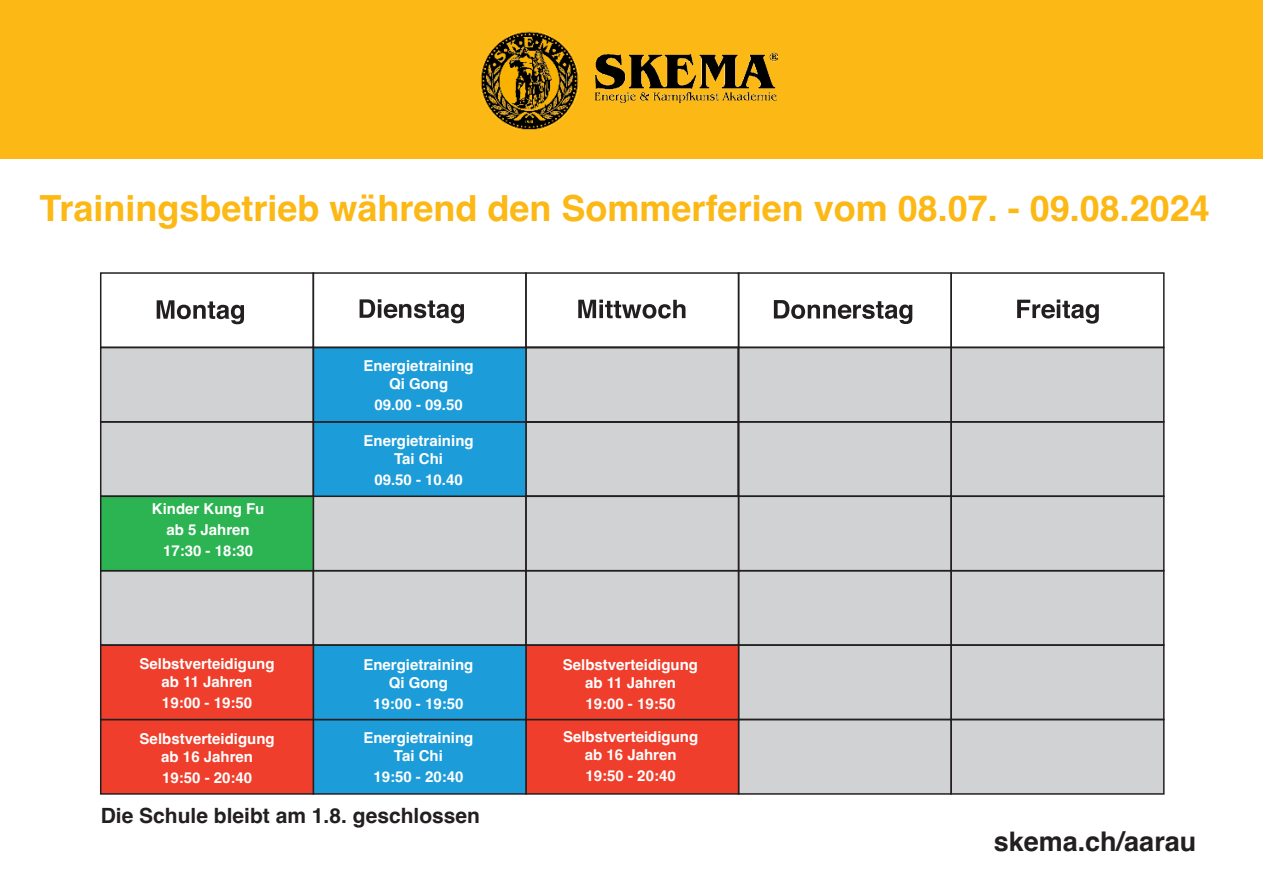
<style>
.page{position:relative;width:1263px;height:893px;background:#fff}
.page>*{position:absolute;margin:0;border:0;box-sizing:border-box;transform-origin:0 0}
.t1{font:700 36px "Helvetica";color:#fcb814}
.t2{font:700 27px "Helvetica";color:#231f20}
.t3{font:700 21px "Helvetica";color:#231f20}
.t4{font:700 15px/18px "Helvetica";color:#fff;text-align:center}
</style>
<div class="page">
<div style="left:0;top:0;width:1263px;height:159px;background:#fcb814"></div>
<img style="left:481px;top:31px;width:297px;height:99px">
<div style="left:101px;top:348px;width:1062px;height:446px;background:#d1d2d4"></div>
<div style="left:950px;top:719px;width:214px;height:76px;border:2px solid #231f20"></div>
<div style="left:950px;top:644px;width:214px;height:76px;border:2px solid #231f20"></div>
<div style="left:950px;top:570px;width:214px;height:76px;border:2px solid #231f20"></div>
<div style="left:950px;top:495px;width:214px;height:76px;border:2px solid #231f20"></div>
<div style="left:950px;top:421px;width:214px;height:76px;border:2px solid #231f20"></div>
<div style="left:950px;top:347px;width:214px;height:76px;border:2px solid #231f20"></div>
<div style="left:950px;top:272px;width:214px;height:76px;border:2px solid #231f20"></div>
<svg style="left:1017px;top:300px;width:82px;height:24px"></svg>
<div style="left:738px;top:719px;width:214px;height:76px;border:2px solid #231f20"></div>
<div style="left:738px;top:644px;width:214px;height:76px;border:2px solid #231f20"></div>
<div style="left:738px;top:570px;width:214px;height:76px;border:2px solid #231f20"></div>
<div style="left:738px;top:495px;width:214px;height:76px;border:2px solid #231f20"></div>
<div style="left:738px;top:272px;width:214px;height:76px;border:2px solid #231f20"></div>
<svg style="left:774px;top:300px;width:138px;height:24px"></svg>
<div style="left:738px;top:421px;width:214px;height:76px;border:2px solid #231f20"></div>
<div style="left:738px;top:347px;width:214px;height:76px;border:2px solid #231f20"></div>
<div style="left:525px;top:719px;width:214px;height:76px;background:#ef3e2b;border:2px solid #231f20"></div>
<div style="left:525px;top:644px;width:214px;height:76px;background:#ef3e2b;border:2px solid #231f20"></div>
<div style="left:525px;top:570px;width:214px;height:76px;border:2px solid #231f20"></div>
<div style="left:525px;top:495px;width:214px;height:76px;border:2px solid #231f20"></div>
<div style="left:525px;top:421px;width:214px;height:76px;border:2px solid #231f20"></div>
<div style="left:525px;top:347px;width:214px;height:76px;border:2px solid #231f20"></div>
<div style="left:525px;top:272px;width:214px;height:76px;border:2px solid #231f20"></div>
<svg style="left:578px;top:300px;width:107px;height:19px"></svg>
<div style="left:313px;top:719px;width:214px;height:76px;background:#1c9cd8;border:2px solid #231f20"></div>
<div style="left:313px;top:644px;width:214px;height:76px;background:#1c9cd8;border:2px solid #231f20"></div>
<div style="left:313px;top:570px;width:214px;height:76px;border:2px solid #231f20"></div>
<div style="left:313px;top:495px;width:214px;height:76px;border:2px solid #231f20"></div>
<div style="left:313px;top:421px;width:214px;height:76px;background:#1c9cd8;border:2px solid #231f20"></div>
<div style="left:313px;top:347px;width:214px;height:76px;background:#1c9cd8;border:2px solid #231f20"></div>
<div style="left:313px;top:272px;width:214px;height:76px;border:2px solid #231f20"></div>
<svg style="left:360px;top:299px;width:104px;height:24px"></svg>
<div style="left:100px;top:719px;width:214px;height:76px;background:#ef3e2b;border:2px solid #231f20"></div>
<div style="left:100px;top:644px;width:214px;height:76px;background:#ef3e2b;border:2px solid #231f20"></div>
<div style="left:100px;top:570px;width:214px;height:76px;border:2px solid #231f20"></div>
<div style="left:100px;top:495px;width:214px;height:76px;background:#2cb352;border:2px solid #231f20"></div>
<div style="left:100px;top:421px;width:214px;height:76px;border:2px solid #231f20"></div>
<div style="left:100px;top:347px;width:214px;height:76px;border:2px solid #231f20"></div>
<div style="left:100px;top:272px;width:214px;height:76px;border:2px solid #231f20"></div>
<svg style="left:157px;top:300px;width:87px;height:24px"></svg>
<h1 class="t1" style="left:39px;top:194px;width:1172px">Trainingsbetrieb während den Sommerferien vom 08.07. - 09.08.2024</h1>
<p class="t4" style="left:152px;top:500px;width:114px;line-height:21px">Kinder Kung Fu ab 5 Jahren<br>17:30 - 18:30</p>
<p class="t4" style="left:139px;top:656px;width:137px">Selbstverteidigung ab 11 Jahren</p>
<p class="t4" style="left:162px;top:695px;width:92px">19:00 - 19:50</p>
<p class="t4" style="left:140px;top:731px;width:137px">Selbstverteidigung ab 16 Jahren</p>
<p class="t4" style="left:162px;top:770px;width:92px">19:50 - 20:40</p>
<p class="t4" style="left:364px;top:358px;width:112px">Energietraining<br>Qi Gong</p>
<p class="t4" style="left:374px;top:397px;width:90px">09.00 - 09.50</p>
<p class="t4" style="left:364px;top:433px;width:112px">Energietraining<br>Tai Chi</p>
<p class="t4" style="left:374px;top:472px;width:90px">09.50 - 10.40</p>
<p class="t4" style="left:363px;top:657px;width:112px">Energietraining<br>Qi Gong</p>
<p class="t4" style="left:373px;top:696px;width:92px">19:00 - 19:50</p>
<p class="t4" style="left:363px;top:730px;width:112px">Energietraining<br>Tai Chi</p>
<p class="t4" style="left:373px;top:769px;width:92px">19:50 - 20:40</p>
<h3 class="t3" style="left:101px;top:807px;width:381px">Die Schule bleibt am 1.8. geschlossen</h3>
<p class="t4" style="left:563px;top:657px;width:137px">Selbstverteidigung ab 11 Jahren</p>
<p class="t4" style="left:585px;top:696px;width:92px">19:00 - 19:50</p>
<p class="t4" style="left:563px;top:729px;width:137px">Selbstverteidigung ab 16 Jahren</p>
<p class="t4" style="left:586px;top:768px;width:92px">19:50 - 20:40</p>
<h2 class="t2" style="left:994px;top:831px;width:204px">skema.ch/aarau</h2>
</div>
